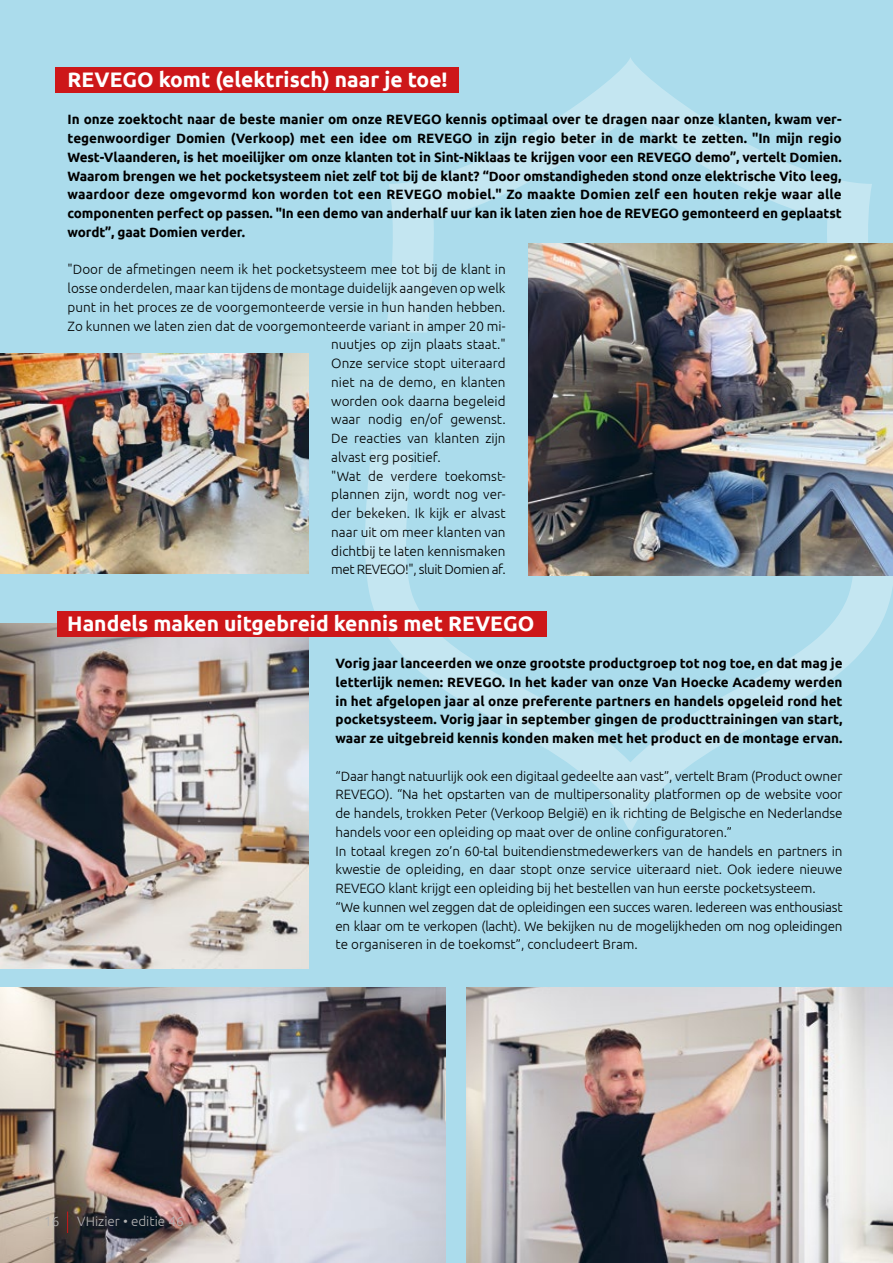
<style>
.page{position:relative;width:893px;height:1263px;background:#abdcec}
.page>*{position:absolute;margin:0;border:0;box-sizing:border-box;transform-origin:0 0}
.t1{font:700 21px "Ubuntu";color:#fff}
.t2{font:300 13.5px/18.8px "Ubuntu";letter-spacing:-.01em;color:#000}
.t3{font:700 13.5px/18.8px "Ubuntu";letter-spacing:-.01em;color:#000;text-align:justify}
.t4{font:300 13.5px "Ubuntu";letter-spacing:-.03em;color:#000}
.t5{font:300 13.5px "Ubuntu";color:#b3b2b2}
</style>
<div class="page">
<svg style="left:386px;top:58px;width:486px;height:274px"></svg>
<svg style="left:363px;top:450px;width:530px;height:383px"></svg>
<img style="left:0;top:354px;width:308px;height:219px">
<div style="left:55px;top:67px;width:404px;height:25px;background:#cd1719"></div>
<img style="left:466px;top:987px;width:427px;height:276px">
<img style="left:0;top:987px;width:445px;height:276px">
<img style="left:0;top:624px;width:309px;height:344px">
<img style="left:528px;top:243px;width:365px;height:332px">
<div style="left:57px;top:611px;width:489px;height:25px;background:#cd1719"></div>
<svg style="left:67px;top:1211px;width:1px;height:22px"></svg>
<h1 class="t1" style="left:68px;top:67px;width:382px">REVEGO komt (elektrisch) naar je toe!</h1>
<p class="t3" style="left:68px;top:110px;width:776px">In onze zoektocht naar de beste manier om onze REVEGO kennis optimaal over te dragen naar onze klanten, kwam ver&shy;tegenwoordiger Domien (Verkoop) met een idee om REVEGO in zijn regio beter in de markt te zetten. "In mijn regio West-Vlaanderen, is het moeilijker om onze klanten tot in Sint-Niklaas te krijgen voor een REVEGO demo”, vertelt Domien.<br>Waarom brengen we het pocketsysteem niet zelf tot bij de klant? “Door omstandigheden stond onze elektrische Vito leeg, waardoor deze omgevormd kon worden tot een REVEGO mobiel." Zo maakte Domien zelf een houten rekje waar alle componenten perfect op passen. "In een demo van anderhalf uur kan ik laten zien hoe de REVEGO gemonteerd en geplaatst wordt”, gaat Domien verder.</p>
<p class="t2" style="left:68px;top:260px;width:440px">"Door de afmetingen neem ik het pocketsysteem mee tot bij de klant in</p>
<p class="t2" style="left:68px;top:279px;width:439px">losse onderdelen, maar kan tijdens de montage duidelijk aangeven op welk</p>
<p class="t2" style="left:68px;top:297px;width:439px">punt in het proces ze de voorgemonteerde versie in hun handen hebben.</p>
<p class="t2" style="left:68px;top:316px;width:440px">Zo kunnen we laten zien dat de voorgemonteerde variant in amper 20 mi-</p>
<p class="t2" style="left:331px;top:335px;width:176px">nuutjes op zijn plaats staat."</p>
<p class="t2" style="left:331px;top:354px;width:176px">Onze service stopt uiteraard</p>
<p class="t2" style="left:331px;top:372px;width:176px">niet na de demo, en klanten</p>
<p class="t2" style="left:331px;top:391px;width:176px">worden ook daarna begeleid</p>
<p class="t2" style="left:331px;top:410px;width:176px">waar nodig en/of gewenst.</p>
<p class="t2" style="left:331px;top:429px;width:176px">De reacties van klanten zijn</p>
<p class="t2" style="left:331px;top:447px;width:111px">alvast erg positief.</p>
<p class="t2" style="left:331px;top:466px;width:176px">"Wat de verdere toekomst-</p>
<p class="t2" style="left:331px;top:485px;width:176px">plannen zijn, wordt nog ver-</p>
<p class="t2" style="left:331px;top:504px;width:176px">der bekeken. Ik kijk er alvast</p>
<p class="t2" style="left:331px;top:522px;width:176px">naar uit om meer klanten van</p>
<p class="t2" style="left:331px;top:541px;width:176px">dichtbij te laten kennismaken</p>
<p class="t4" style="left:331px;top:561px;width:176px">met REVEGO!", sluit Domien af.</p>
<h1 class="t1" style="left:67px;top:610px;width:469px">Handels maken uitgebreid kennis met REVEGO</h1>
<p class="t5" style="left:44px;top:1213px;width:17px">16</p>
<p class="t5" style="left:77px;top:1213px;width:108px">VHizier • editie 46</p>
<p class="t3" style="left:335px;top:654px;width:509px">Vorig jaar lanceerden we onze grootste productgroep tot nog toe, en dat mag je letterlijk nemen: REVEGO. In het kader van onze Van Hoecke Academy werden in het afgelopen jaar al onze preferente partners en handels opgeleid rond het pocketsysteem. Vorig jaar in september gingen de producttrainingen van start, waar ze uitgebreid kennis konden maken met het product en de montage ervan.</p>
<p class="t2" style="left:335px;top:766px;width:509px">“Daar hangt natuurlijk ook een digitaal gedeelte aan vast”, vertelt Bram (Product owner REVEGO). “Na het opstarten van de multipersonality platformen op de website voor de handels, trokken Peter (Verkoop België) en ik richting de Belgische en Nederlandse handels voor een opleiding op maat over de online configuratoren.”<br>In totaal kregen zo’n 60-tal buitendienstmedewerkers van de handels en partners in kwestie de opleiding, en daar stopt onze service uiteraard niet. Ook iedere nieuwe REVEGO klant krijgt een opleiding bij het bestellen van hun eerste pocketsysteem. “We kunnen wel zeggen dat de opleidingen een succes waren. Iedereen was enthousiast en klaar om te verkopen (lacht). We bekijken nu de mogelijkheden om nog opleidingen te organiseren in de toekomst”, concludeert Bram.</p>
</div>
